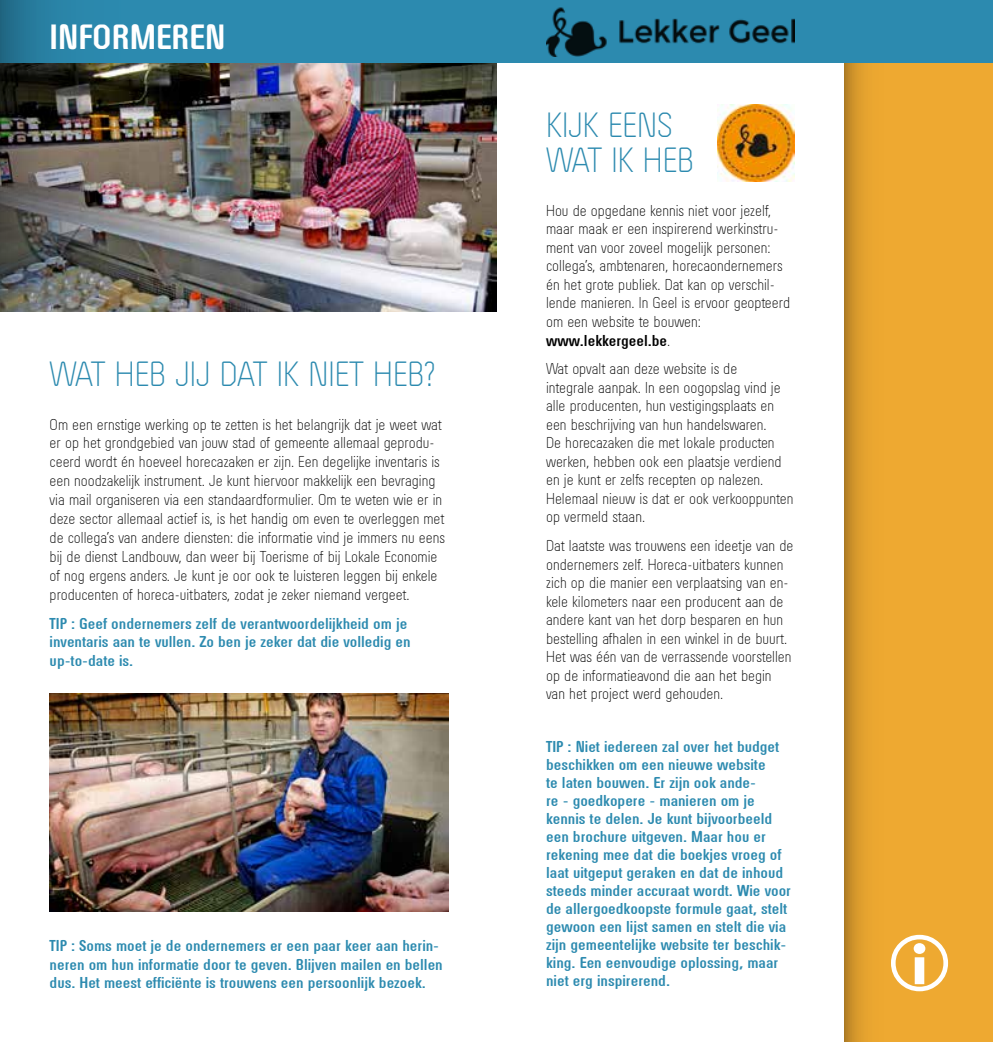
<style>
.page{position:relative;width:993px;height:1042px;background:#fff}
.page>*{position:absolute;margin:0;border:0;box-sizing:border-box;transform-origin:0 0}
.t1{font:35px/35px "Order Lt";color:#2c8aaf}
.t2{font:700 35px "Order Rg";color:#fff}
.t3{font:15.75px/18.6px "Order Lt";color:#000}
.t4{font:700 15.75px/18px "Order Rg";color:#2c8aaf}
.t5{font:700 15.75px "Order Rg";color:#000}
.s1{font-family:"Order Lt";font-weight:400}
</style>
<div class="page">
<svg style="left:844px;top:63px;width:148px;height:979px;background:#e8a52f"></svg>
<div style="left:0;top:0;width:992px;height:63px;background:#2c8aaf"></div>
<img style="left:0;top:0;width:496px;height:311px">
<img style="left:717px;top:104px;width:77px;height:78px">
<img style="left:546px;top:7px;width:248px;height:50px">
<svg style="left:890px;top:935px;width:57px;height:56px"></svg>
<img style="left:50px;top:693px;width:398px;height:219px">
<h1 class="t2" style="left:50px;top:18px;width:177px">INFORMEREN</h1>
<h1 class="t1" style="left:50px;top:356px;width:388px">WAT HEB JIJ DAT IK NIET HEB?</h1>
<p class="t3" style="left:50px;top:414px;width:396px">Om een ernstige werking op te zetten is het belangrijk dat je weet wat er op het grondgebied van jouw stad of gemeente allemaal geprodu&shy;ceerd wordt én hoeveel horecazaken er zijn. Een degelijke inventaris is een noodzakelijk instrument. Je kunt hiervoor makkelijk een bevraging via mail organiseren via een standaardformulier. Om te weten wie er in deze sector allemaal actief is, is het handig om even te overleggen met de collega’s van andere diensten: die informatie vind je immers nu eens bij de dienst Landbouw, dan weer bij Toerisme of bij Lokale Economie of nog ergens anders. Je kunt je oor ook te luisteren leggen bij enkele producenten of horeca-uitbaters, zodat je zeker niemand vergeet.</p>
<p class="t4" style="left:50px;top:613px;width:362px;line-height:18.9px">TIP : Geef ondernemers zelf de verantwoordelijkheid om je inventaris aan te vullen. Zo ben je zeker dat die volledig en up-to-date is.</p>
<p class="t4" style="left:50px;top:935px;width:394px;line-height:18.9px">TIP : Soms moet je de ondernemers er een paar keer aan herin&shy;neren om hun informatie door te geven. Blijven mailen en bellen dus. Het meest efficiënte is trouwens een persoonlijk bezoek.</p>
<h1 class="t1" style="left:546px;top:107px;width:150px">KIJK EENS<br>WAT IK HEB</h1>
<p class="t3" style="left:546px;top:201px;width:245px">Hou de opgedane kennis niet voor jezelf, maar maak er een inspirerend werkinstru&shy;ment van voor zoveel mogelijk personen: collega’s, ambtenaren, horecaondernemers én het grote publiek. Dat kan op verschil&shy;lende manieren. In Geel is ervoor geopteerd om een website te bouwen:</p>
<p class="t5" style="left:546px;top:331px;width:126px">www.lekkergeel.be<span class="s1">.</span></p>
<p class="t3" style="left:546px;top:359px;width:249px">Wat opvalt aan deze website is de<br>integrale aanpak. In een oogopslag vind je alle producenten, hun vestigingsplaats en een beschrijving van hun handelswaren.<br>De horecazaken die met lokale producten werken, hebben ook een plaatsje verdiend en je kunt er zelfs recepten op nalezen.<br>Helemaal nieuw is dat er ook verkooppunten op vermeld staan.</p>
<p class="t3" style="left:546px;top:536px;width:248px">Dat laatste was trouwens een ideetje van de ondernemers zelf. Horeca-uitbaters kunnen zich op die manier een verplaatsing van en&shy;kele kilometers naar een producent aan de andere kant van het dorp besparen en hun bestelling afhalen in een winkel in de buurt.<br>Het was één van de verrassende voorstellen op de informatieavond die aan het begin van het project werd gehouden.</p>
<p class="t4" style="left:546px;top:737px;width:246px">TIP : Niet iedereen zal over het budget beschikken om een nieuwe website<br>te laten bouwen. Er zijn ook ande-<br>re - goedkopere - manieren om je kennis te delen. Je kunt bijvoorbeeld een brochure uitgeven. Maar hou er rekening mee dat die boekjes vroeg of laat uitgeput geraken en dat de inhoud steeds minder accuraat wordt. Wie voor de allergoedkoopste formule gaat, stelt gewoon een lijst samen en stelt die via zijn gemeentelijke website ter beschik&shy;king. Een eenvoudige oplossing, maar niet erg inspirerend.</p>
</div>
